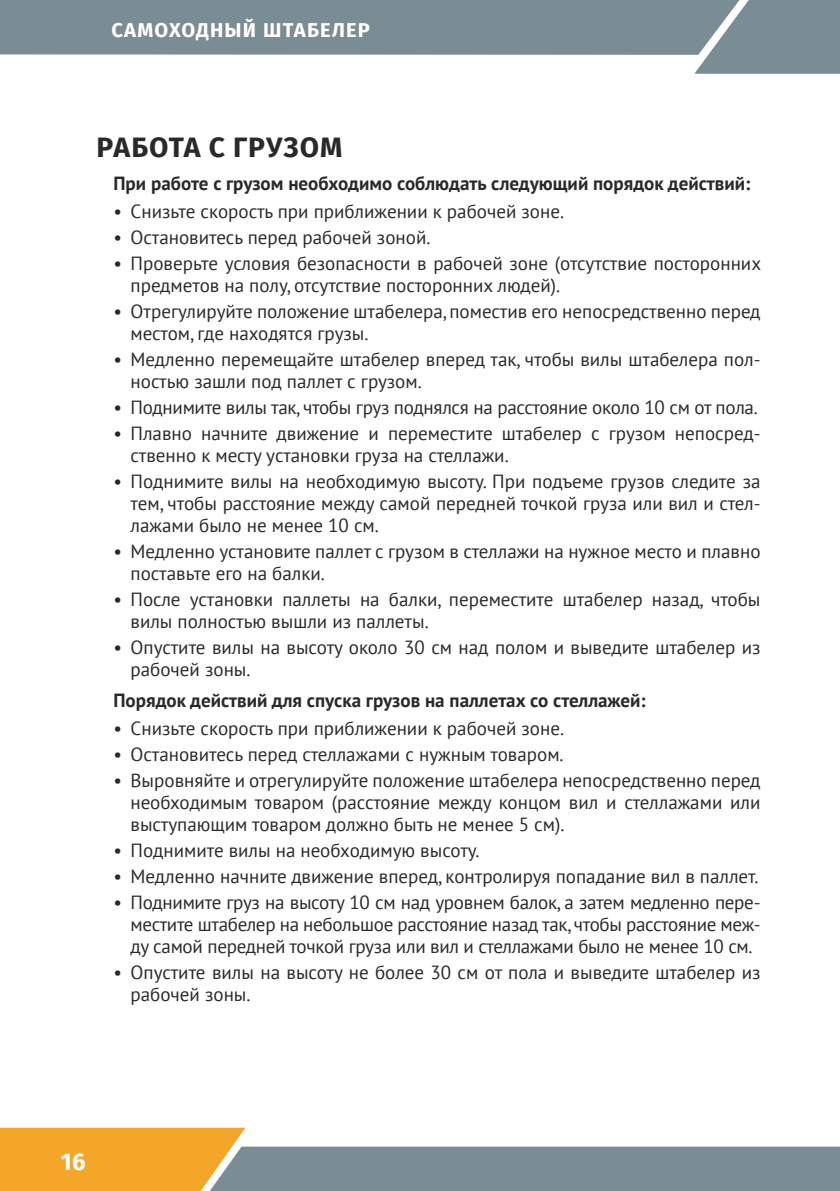
<style>
.page{position:relative;width:840px;height:1191px;background:#fff}
.page>*{position:absolute;margin:0;border:0;box-sizing:border-box;transform-origin:0 0}
.t1{font:700 28px "Fira Sans OT";letter-spacing:.035em;color:#2b2829}
.t2{font:700 24px "Fira Sans OT";color:#fff}
.t3{font:700 20px "Fira Sans OT";letter-spacing:.06em;color:#fff}
.t4{font:19px/22px "PT Sans";color:#2b2829}
.t5{font:700 19px "PT Sans";color:#2b2829}
</style>
<div class="page">
<div style="left:694px;top:0;width:145px;height:74px;background:#7a8c94"></div>
<svg style="left:0;top:1127px;width:839px;height:64px"></svg>
<div style="left:0;top:0;width:739px;height:55px;background:#7a8c94"></div>
<p class="t3" style="left:111px;top:16px;width:260px">САМОХОДНЫЙ ШТАБЕЛЕР</p>
<h1 class="t1" style="left:97px;top:127px;width:247px">РАБОТА С ГРУЗОМ</h1>
<p class="t5" style="left:113px;top:171px;width:638px">При работе с грузом необходимо соблюдать следующий порядок действий:</p>
<p class="t4" style="left:113px;top:199px;width:452px">• Снизьте скорость при приближении к рабочей зоне.</p>
<p class="t4" style="left:113px;top:225px;width:318px">• Остановитесь перед рабочей зоной.</p>
<p class="t4" style="left:130px;top:251px;width:631px;text-indent:-17px">• Проверьте условия безопасности в рабочей зоне (отсутствие посторонних предметов на полу, отсутствие посторонних людей).</p>
<p class="t4" style="left:130px;top:299px;width:631px;text-indent:-17px">• Отрегулируйте положение штабелера, поместив его непосредственно перед местом, где находятся грузы.</p>
<p class="t4" style="left:130px;top:347px;width:631px;text-indent:-17px">• Медленно перемещайте штабелер вперед так, чтобы вилы штабелера пол&shy;ностью зашли под паллет с грузом.</p>
<p class="t4" style="left:113px;top:395px;width:645px">• Поднимите вилы так, чтобы груз поднялся на расстояние около 10 см от пола.</p>
<p class="t4" style="left:130px;top:421px;width:631px;text-indent:-17px">• Плавно начните движение и переместите штабелер с грузом непосред&shy;ственно к месту установки груза на стеллажи.</p>
<p class="t4" style="left:130px;top:469px;width:631px;text-align:justify;text-indent:-17px">• Поднимите вилы на необходимую высоту. При подъеме грузов следите за тем, чтобы расстояние между самой передней точкой груза или вил и стел&shy;лажами было не менее 10 см.</p>
<p class="t4" style="left:130px;top:539px;width:631px;text-indent:-17px">• Медленно установите паллет с грузом в стеллажи на нужное место и плавно поставьте его на балки.</p>
<p class="t4" style="left:130px;top:587px;width:631px;text-indent:-17px">• После установки паллеты на балки, переместите штабелер назад, чтобы вилы полностью вышли из паллеты.</p>
<p class="t4" style="left:130px;top:635px;width:631px;text-indent:-17px">• Опустите вилы на высоту около 30 см над полом и выведите штабелер из рабочей зоны.</p>
<p class="t5" style="left:113px;top:688px;width:533px">Порядок действий для спуска грузов на паллетах со стеллажей:</p>
<p class="t4" style="left:113px;top:716px;width:452px">• Снизьте скорость при приближении к рабочей зоне.</p>
<p class="t4" style="left:113px;top:742px;width:451px">• Остановитесь перед стеллажами с нужным товаром.</p>
<p class="t4" style="left:130px;top:768px;width:631px;text-align:justify;text-indent:-17px">• Выровняйте и отрегулируйте положение штабелера непосредственно перед необходимым товаром (расстояние между концом вил и стеллажами или выступающим товаром должно быть не менее 5 см).</p>
<p class="t4" style="left:113px;top:838px;width:367px">• Поднимите вилы на необходимую высоту.</p>
<p class="t4" style="left:113px;top:864px;width:646px">• Медленно начните движение вперед, контролируя попадание вил в паллет.</p>
<p class="t4" style="left:130px;top:890px;width:631px;text-align:justify;text-indent:-17px">• Поднимите груз на высоту 10 см над уровнем балок, а затем медленно пере&shy;местите штабелер на небольшое расстояние назад так, чтобы расстояние меж&shy;ду самой передней точкой груза или вил и стеллажами было не менее 10 см.</p>
<p class="t4" style="left:130px;top:960px;width:631px;text-indent:-17px">• Опустите вилы на высоту не более 30 см от пола и выведите штабелер из рабочей зоны.</p>
<p class="t2" style="left:61px;top:1144px;width:26px">16</p>
</div>
